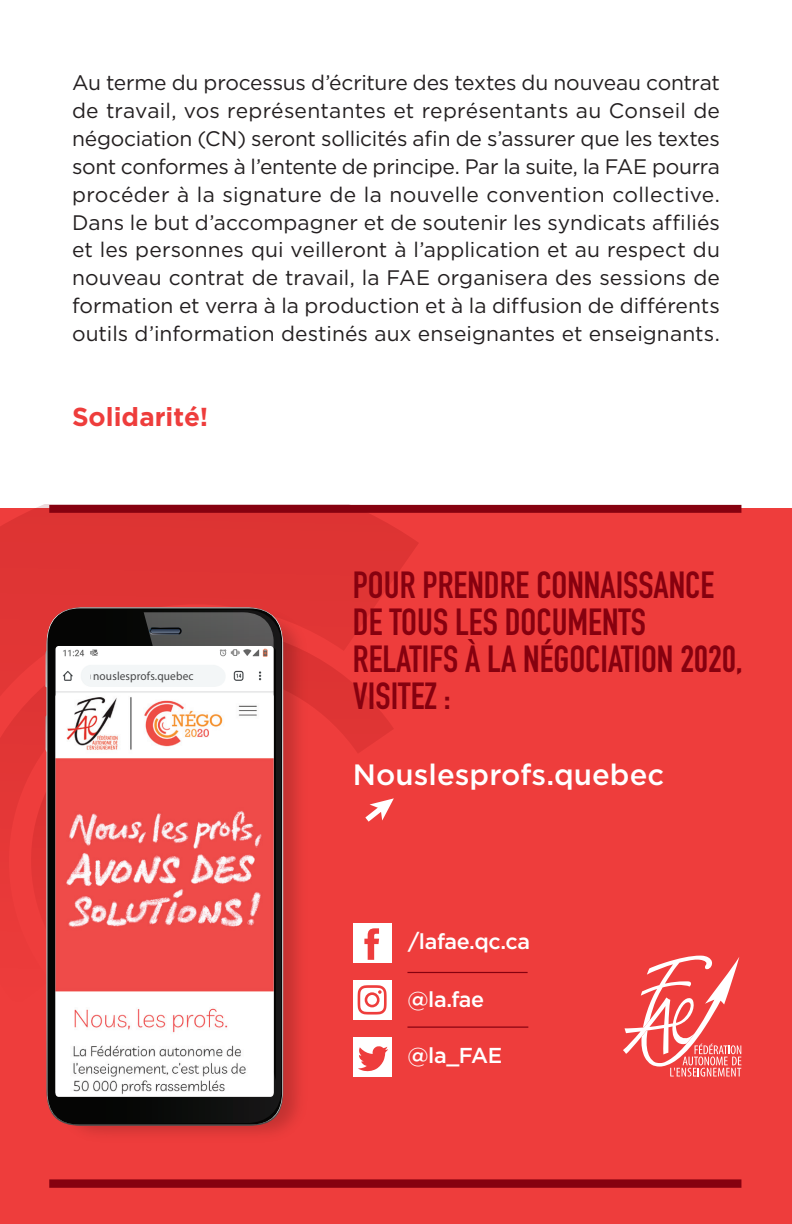
<style>
.page{position:relative;width:792px;height:1224px;background:#fff}
.page>*{position:absolute;margin:0;border:0;box-sizing:border-box;transform-origin:0 0}
.t1{font:37.2px/37px "DIN Engschrift LT";color:#86010f}
.t2{font:500 29.4px "Gotham";letter-spacing:.005em;color:#fff}
.t3{font:700 26px "Gotham";color:#ee3d3c}
.t4{font:500 21.6px "Gotham";letter-spacing:-.015em;color:#fff}
.t5{font:21px/28px "Gotham";letter-spacing:.005em;color:#231f20;text-align:justify}
.t6{font:11.8px "Myriad Pro";letter-spacing:.01em;color:#464748;scale:.96 1}
</style>
<div class="page">
<div style="left:0;top:509px;width:792px;height:715px;background:#ee3d3c"></div>
<svg style="left:0;top:505px;width:419px;height:572px"></svg>
<svg style="left:11px;top:700px;width:35px;height:325px"></svg>
<svg style="left:365px;top:798px;width:29px;height:24px"></svg>
<div style="left:353px;top:980px;width:38px;height:39px;background:#fff"></div>
<svg style="left:358px;top:985px;width:29px;height:30px"></svg>
<div style="left:353px;top:1038px;width:38px;height:39px;background:#fff"></div>
<svg style="left:358px;top:1046px;width:30px;height:26px"></svg>
<hr style="left:407px;top:972px;width:121px;height:1px;background:#86010f">
<hr style="left:407px;top:1027px;width:121px;height:1px;background:#86010f">
<div style="left:353px;top:924px;width:38px;height:39px;background:#fff"></div>
<svg style="left:364px;top:928px;width:15px;height:32px"></svg>
<img style="left:51px;top:603px;width:263px;height:531px">
<svg style="left:45px;top:650px;width:1px;height:37px"></svg>
<svg style="left:49px;top:610px;width:232px;height:513px;background:#181211"></svg>
<svg style="left:144px;top:612px;width:130px;height:34px;background:#515150"></svg>
<svg style="left:149px;top:628px;width:33px;height:7px"></svg>
<div style="left:150px;top:629px;width:30px;height:4px;border:1px solid #050504;border-radius:2px"></div>
<svg style="left:151px;top:628px;width:31px;height:6px"></svg>
<img style="left:56px;top:646px;width:218px;height:451px">
<div style="left:91px;top:666px;width:135px;height:21px;background:#f3f6f7"></div>
<svg style="left:623px;top:956px;width:118px;height:121px"></svg>
<div style="left:49px;top:505px;width:692px;height:8px;background:#86010f"></div>
<div style="left:49px;top:1179px;width:692px;height:9px;background:#86010f"></div>
<img style="left:56px;top:693px;width:218px;height:403px">
<p class="t5" style="left:72px;top:68px;width:650px">Au terme du processus d’écriture des textes du nouveau contrat de travail, vos représentantes et représentants au Conseil de négociation (CN) seront sollicités afin de s’assurer que les textes sont conformes à l’entente de principe. Par la suite, la FAE pourra procéder à la signature de la nouvelle convention collective.<br>Dans le but d’accompagner et de soutenir les syndicats affiliés et les personnes qui veilleront à l’application et au respect du nouveau contrat de travail, la FAE organisera des sessions de formation et verra à la production et à la diffusion de différents outils d’information destinés aux enseignantes et enseignants.</p>
<p class="t3" style="left:72px;top:401px;width:138px">Solidarité!</p>
<p class="t6" style="left:93px;top:669px;width:106px">nouslesprofs.quebec</p>
<h1 class="t1" style="left:353px;top:566px;width:392px">POUR PRENDRE CONNAISSANCE<br>DE TOUS LES DOCUMENTS<br>RELATIFS À LA NÉGOCIATION 2020,<br>VISITEZ :</h1>
<h2 class="t2" style="left:353px;top:757px;width:313px">Nouslesprofs.quebec</h2>
<p class="t4" style="left:408px;top:929px;width:124px">/lafae.qc.ca</p>
<p class="t4" style="left:407px;top:987px;width:78px">@la.fae</p>
<p class="t4" style="left:407px;top:1043px;width:96px">@la_FAE</p>
</div>
